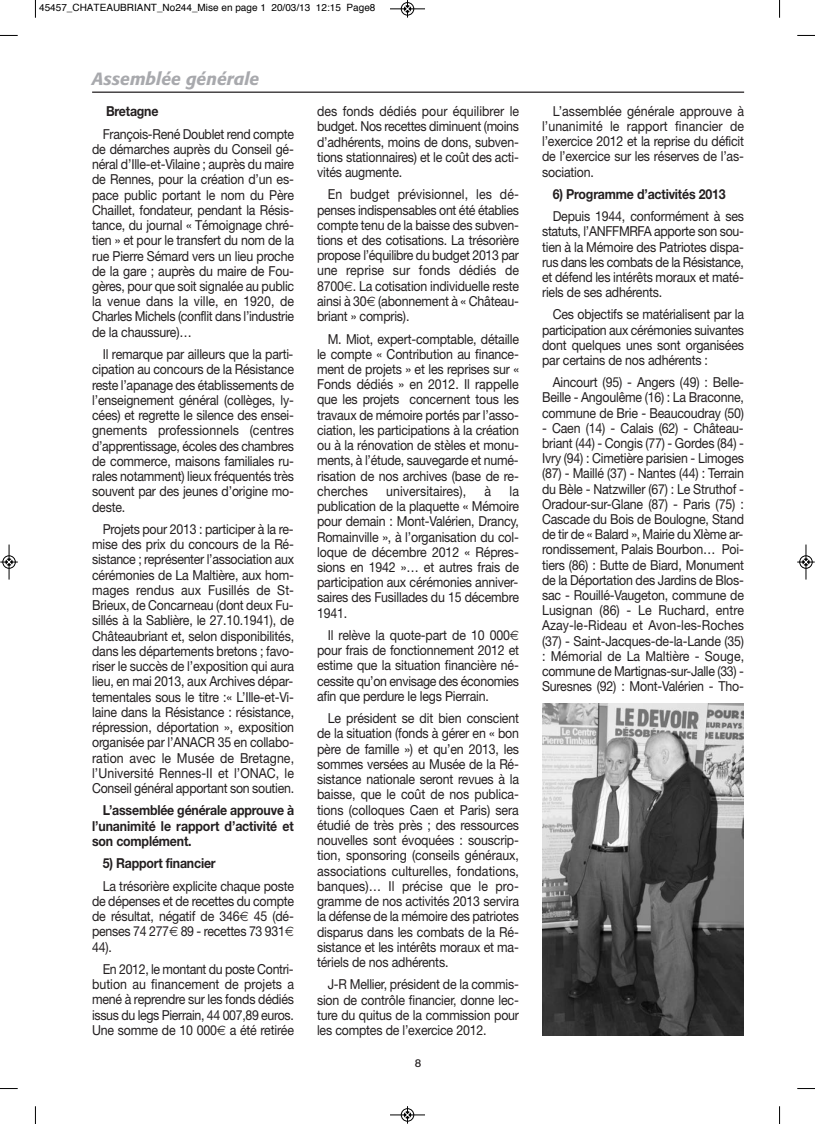
<style>
.page{position:relative;width:815px;height:1124px;background:#fff}
.page>*{position:absolute;margin:0;border:0;box-sizing:border-box;transform-origin:0 0}
.t1{font:italic 500 17.5px "Formata";color:#a8a9ad}
.t2{font:13.75px/15.2px "Helvetica Neue";letter-spacing:-.015em;color:#231f20;text-align:justify;scale:.9 1}
.t3{font:700 13.75px/15.2px "Helvetica Neue";letter-spacing:-.015em;color:#231f20;text-align:justify;scale:.9 1}
.t4{font:13.75px "Helvetica Neue";letter-spacing:.005em;color:#231f20;scale:.9 1}
.t5{font:11.25px "Formata";color:#231f20}
.t6{font:10px "Helvetica";color:#000}
</style>
<div class="page">
<hr style="left:92px;top:91px;width:652px;height:2px;background:#231f20">
<img style="left:542px;top:703px;width:201px;height:332px">
<svg style="left:35px;top:0;width:1px;height:18px"></svg>
<svg style="left:0;top:35px;width:18px;height:1px"></svg>
<svg style="left:779px;top:0;width:1px;height:18px"></svg>
<svg style="left:797px;top:35px;width:18px;height:1px"></svg>
<svg style="left:35px;top:1106px;width:1px;height:17px"></svg>
<svg style="left:0;top:1088px;width:18px;height:1px"></svg>
<svg style="left:779px;top:1106px;width:1px;height:17px"></svg>
<svg style="left:797px;top:1088px;width:18px;height:1px"></svg>
<div style="left:401px;top:2px;width:13px;height:14px;border:1px solid #fff;border-radius:50%"></div>
<hr style="left:390px;top:9px;width:35px;height:1px;background:#000">
<div style="left:401px;top:2px;width:13px;height:13px;border:1px solid #000;border-radius:50%"></div>
<svg style="left:404px;top:0;width:7px;height:18px"></svg>
<hr style="left:390px;top:1114px;width:35px;height:1px;background:#000">
<div style="left:401px;top:1108px;width:13px;height:13px;border:1px solid #000;border-radius:50%"></div>
<svg style="left:404px;top:1106px;width:7px;height:17px"></svg>
<div style="left:2px;top:555px;width:14px;height:13px;border:1px solid #fff;border-radius:50%"></div>
<hr style="left:9px;top:544px;width:1px;height:35px;background:#000">
<div style="left:3px;top:555px;width:12px;height:13px;border:1px solid #000;border-radius:50%"></div>
<svg style="left:0;top:558px;width:18px;height:7px"></svg>
<div style="left:799px;top:555px;width:14px;height:13px;border:1px solid #fff;border-radius:50%"></div>
<hr style="left:806px;top:544px;width:1px;height:35px;background:#000">
<div style="left:800px;top:555px;width:12px;height:13px;border:1px solid #000;border-radius:50%"></div>
<svg style="left:797px;top:558px;width:18px;height:7px"></svg>
<p class="t6" style="left:39px;top:4px;width:338px">45457_CHATEAUBRIANT_No244_Mise en page 1 20/03/13 12:15 Page8</p>
<p class="t1" style="left:92px;top:71px;width:169px">Assemblée générale</p>
<p class="t3" style="left:106px;top:105px;width:60px">Bretagne</p>
<p class="t2" style="left:92px;top:127px;width:226px;text-indent:11px">François-René Doublet rend compte de démarches auprès du Conseil gé&shy;néral d’Ille-et-Vilaine ; auprès du maire de Rennes, pour la création d’un es&shy;pace public portant le nom du Père Chaillet, fondateur, pendant la Résis&shy;tance, du journal « Témoignage chré&shy;tien » et pour le transfert du nom de la rue Pierre Sémard vers un lieu proche de la gare ; auprès du maire de Fou&shy;gères, pour que soit signalée au public la venue dans la ville, en 1920, de Charles Michels (conflit dans l’industrie de la chaussure)…</p>
<p class="t2" style="left:92px;top:348px;width:226px;text-indent:11px">Il remarque par ailleurs que la parti&shy;cipation au concours de la Résistance reste l’apanage des établissements de l’enseignement général (collèges, ly&shy;cées) et regrette le silence des ensei&shy;gnements professionnels (centres d’apprentissage, écoles des chambres de commerce, maisons familiales ru&shy;rales notamment) lieux fréquentés très souvent par des jeunes d’origine mo&shy;deste.</p>
<p class="t2" style="left:92px;top:522px;width:226px;text-indent:11px">Projets pour 2013 : participer à la re&shy;mise des prix du concours de la Ré&shy;sistance ; représenter l’association aux cérémonies de La Maltière, aux hom&shy;mages rendus aux Fusillés de St-Brieux, de Concarneau (dont deux Fu&shy;sillés à la Sablière, le 27.10.1941), de Châteaubriant et, selon disponibilités, dans les départements bretons ; favo&shy;riser le succès de l’exposition qui aura lieu, en mai 2013, aux Archives dépar&shy;tementales sous le titre :« L’Ille-et-Vi&shy;laine dans la Résistance : résistance, répression, déportation », exposition organisée par l’ANACR 35 en collabo&shy;ration avec le Musée de Bretagne, l’Université Rennes-II et l’ONAC, le Conseil général apportant son soutien.</p>
<p class="t3" style="left:92px;top:804px;width:226px;text-indent:11px">L’assemblée générale approuve à l’unanimité le rapport d’activité et son complément.</p>
<p class="t3" style="left:103px;top:856px;width:127px">5) Rapport financier</p>
<p class="t2" style="left:92px;top:879px;width:226px;text-align:left;text-indent:11px">La trésorière explicite chaque poste de dépenses et de recettes du compte de résultat, négatif de 346 45 (dé&shy;penses 74 277 89 - recettes 73 931<br>44).</p>
<p class="t2" style="left:92px;top:962px;width:226px;text-indent:11px">En 2012, le montant du poste Contri&shy;bution au financement de projets a mené à reprendre sur les fonds dédiés issus du legs Pierrain, 44 007,89 euros.<br>Une somme de 10 000 a été retirée</p>
<p class="t2" style="left:317px;top:105px;width:226px">des fonds dédiés pour équilibrer le budget. Nos recettes diminuent (moins d’adhérents, moins de dons, subven&shy;tions stationnaires) et le coût des acti&shy;vités augmente.</p>
<p class="t2" style="left:317px;top:188px;width:226px;text-indent:11px">En budget prévisionnel, les dé&shy;penses indispensables ont été établies compte tenu de la baisse des subven&shy;tions et des cotisations. La trésorière propose l’équilibre du budget 2013 par une reprise sur fonds dédiés de 8700 . La cotisation individuelle reste ainsi à 30 (abonnement à « Château&shy;briant » compris).</p>
<p class="t2" style="left:317px;top:332px;width:226px;text-indent:11px">M. Miot, expert-comptable, détaille le compte « Contribution au finance&shy;ment de projets » et les reprises sur « Fonds dédiés » en 2012. Il rappelle que les projets concernent tous les travaux de mémoire portés par l’asso&shy;ciation, les participations à la création ou à la rénovation de stèles et monu&shy;ments, à l’étude, sauvegarde et numé&shy;risation de nos archives (base de re&shy;cherches</p>
<p class="t4" style="left:386px;top:486px;width:90px">universitaires),</p>
<p class="t2" style="left:485px;top:484px;width:9px">à</p>
<p class="t2" style="left:317px;top:484px;width:226px;text-indent:192px">la publication de la plaquette « Mémoire pour demain : Mont-Valérien, Drancy, Romainville », à l’organisation du col&shy;loque de décembre 2012 « Répres&shy;sions en 1942 »… et autres frais de participation aux cérémonies anniver&shy;saires des Fusillades du 15 décembre 1941.</p>
<p class="t2" style="left:317px;top:628px;width:226px;text-align:left;text-indent:11px">Il relève la quote-part de 10 000 pour frais de fonctionnement 2012 et estime que la situation financière né&shy;cessite qu’on envisage des économies afin que perdure le legs Pierrain.</p>
<p class="t2" style="left:317px;top:712px;width:226px;text-indent:11px">Le président se dit bien conscient de la situation (fonds à gérer en « bon père de famille ») et qu’en 2013, les sommes versées au Musée de la Ré&shy;sistance nationale seront revues à la baisse, que le coût de nos publica&shy;tions (colloques Caen et Paris) sera étudié de très près ; des ressources nouvelles sont évoquées : souscrip&shy;tion, sponsoring (conseils généraux, associations culturelles, fondations, banques)… Il précise que le pro&shy;gramme de nos activités 2013 servira la défense de la mémoire des patriotes disparus dans les combats de la Ré&shy;sistance et les intérêts moraux et ma&shy;tériels de nos adhérents.</p>
<p class="t2" style="left:317px;top:977px;width:226px;text-indent:11px">J-R Mellier, président de la commis&shy;sion de contrôle financier, donne lec&shy;ture du quitus de la commission pour les comptes de l’exercice 2012.</p>
<p class="t5" style="left:415px;top:1058px;width:8px">8</p>
<p class="t2" style="left:542px;top:105px;width:226px;text-indent:11px">L’assemblée générale approuve à l’unanimité le rapport financier de l’exercice 2012 et la reprise du déficit de l’exercice sur les réserves de l’as&shy;sociation.</p>
<p class="t3" style="left:553px;top:188px;width:194px">6) Programme d’activités 2013</p>
<p class="t2" style="left:542px;top:210px;width:226px;text-indent:11px">Depuis 1944, conformément à ses statuts, l’ANFFMRFA apporte son sou&shy;tien à la Mémoire des Patriotes dispa&shy;rus dans les combats de la Résistance, et défend les intérêts moraux et maté&shy;riels de ses adhérents.</p>
<p class="t2" style="left:542px;top:308px;width:226px;text-indent:11px">Ces objectifs se matérialisent par la participation aux cérémonies suivantes dont quelques unes sont organisées par certains de nos adhérents :</p>
<p class="t2" style="left:542px;top:376px;width:226px;text-indent:11px">Aincourt (95) - Angers (49) : Belle-Beille - Angoulême (16) : La Braconne, commune de Brie - Beaucoudray (50)</p>
<p class="t2" style="left:542px;top:421px;width:226px">- Caen (14) - Calais (62) - Château&shy;briant (44) - Congis (77) - Gordes (84) - Ivry (94) : Cimetière parisien - Limoges (87) - Maillé (37) - Nantes (44) : Terrain du Bèle - Natzwiller (67) : Le Struthof - Oradour-sur-Glane (87) - Paris (75) :<br>Cascade du Bois de Boulogne, Stand de tir de « Balard », Mairie du XIème ar&shy;rondissement, Palais Bourbon… Poi&shy;tiers (86) : Butte de Biard, Monument de la Déportation des Jardins de Blos&shy;sac - Rouillé-Vaugeton, commune de Lusignan (86) - Le Ruchard, entre Azay-le-Rideau et Avon-les-Roches (37) - Saint-Jacques-de-la-Lande (35) : Mémorial de La Maltière - Souge, commune de Martignas-sur-Jalle (33) - Suresnes (92) : Mont-Valérien - Tho-</p>
</div>
